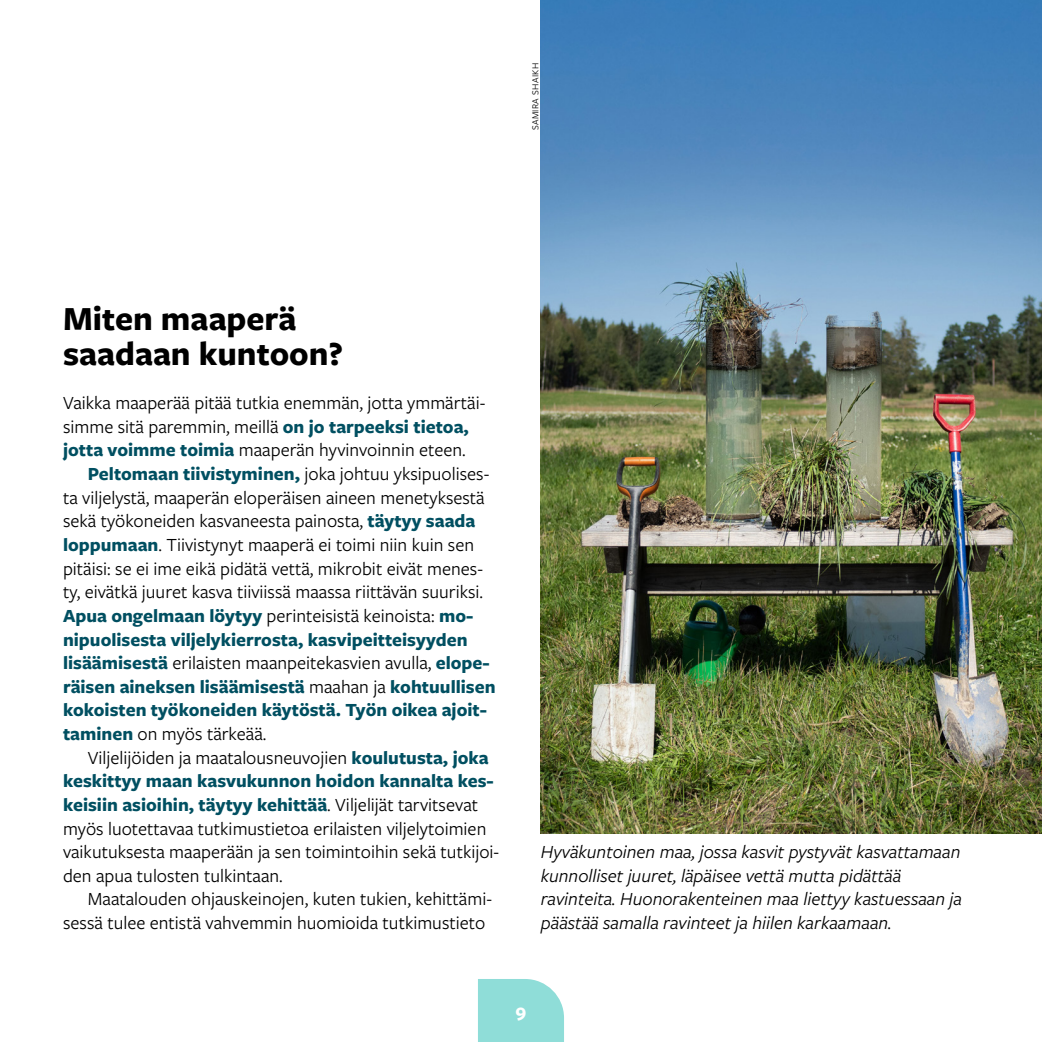
<style>
.page{position:relative;width:1042px;height:1042px;background:#fff}
.page>*{position:absolute;margin:0;border:0;box-sizing:border-box;transform-origin:0 0}
.Otsikko_1{font:700 35px/35px "Freight Sans Pro";color:#000}
.Leipä_sis{font:19.25px/23.6px "Freight Sans Pro";color:#000}
.Kuvateksti{font:italic 19.25px/23.6px "Freight Sans Pro";color:#000}
.Leipä{font:19.25px/23.6px "Freight Sans Pro";color:#000}
.t1{font:700 19.25px "Freight Sans Pro";color:#fff}
.Kuvaaja{font:9.62px "Freight Sans Pro";letter-spacing:.04em;color:#000}
.s1{font-weight:700;color:#004f61}
</style>
<div class="page">
<img style="left:541px;top:0;width:501px;height:833px">
<div style="left:478px;top:979px;width:86px;height:63px;background:#8fddd8"></div>
<p class="Kuvaaja" style="left:529px;top:130px;width:69px;rotate:-90deg">SAMIRA SHAIKH</p>
<p class="Otsikko_1" style="left:63px;top:300px;width:282px">Miten maaperä saadaan kuntoon?</p>
<p class="Leipä" style="left:63px;top:390px;width:424px">Vaikka maaperää pitää tutkia enemmän, jotta ymmärtäi&shy;simme sitä paremmin, meillä <span class="s1">on jo tarpeeksi tietoa, jotta voimme toimia</span> maaperän hyvinvoinnin eteen.</p>
<p class="Leipä_sis" style="left:63px;top:461px;width:434px;text-indent:25px"><span class="s1">Peltomaan tiivistyminen,</span> joka johtuu yksipuolises&shy;ta viljelystä, maaperän eloperäisen aineen menetyksestä sekä työkoneiden kasvaneesta painosta, <span class="s1">täytyy saada loppumaan</span>. Tiivistynyt maaperä ei toimi niin kuin sen pitäisi: se ei ime eikä pidätä vettä, mikrobit eivät menes&shy;ty, eivätkä juuret kasva tiiviissä maassa riittävän suuriksi.<br><span class="s1">Apua ongelmaan löytyy</span> perinteisistä keinoista: <span class="s1">mo&shy;nipuolisesta viljelykierrosta, kasvipeitteisyyden lisäämisestä</span> erilaisten maanpeitekasvien avulla, <span class="s1">elope&shy;räisen aineksen lisäämisestä</span> maahan ja <span class="s1">kohtuullisen kokoisten työkoneiden käytöstä. Työn oikea ajoit&shy;taminen</span> on myös tärkeää.</p>
<p class="Leipä_sis" style="left:63px;top:745px;width:438px;text-indent:25px">Viljelijöiden ja maatalousneuvojien <span class="s1">koulutusta, joka keskittyy maan kasvukunnon hoidon kannalta kes&shy;keisiin asioihin, täytyy kehittää</span>. Viljelijät tarvitsevat myös luotettavaa tutkimustietoa erilaisten viljelytoimien vaikutuksesta maaperään ja sen toimintoihin sekä tutkijoi&shy;den apua tulosten tulkintaan.</p>
<p class="Leipä_sis" style="left:63px;top:886px;width:430px;text-indent:25px">Maatalouden ohjauskeinojen, kuten tukien, kehittämi&shy;sessä tulee entistä vahvemmin huomioida tutkimustieto</p>
<p class="Kuvateksti" style="left:541px;top:839px;width:423px">Hyväkuntoinen maa, jossa kasvit pystyvät kasvattamaan kunnolliset juuret, läpäisee vettä mutta pidättää ravinteita. Huonorakenteinen maa liettyy kastuessaan ja päästää samalla ravinteet ja hiilen karkaamaan.</p>
<p class="t1" style="left:515px;top:997px;width:12px">9</p>
</div>
